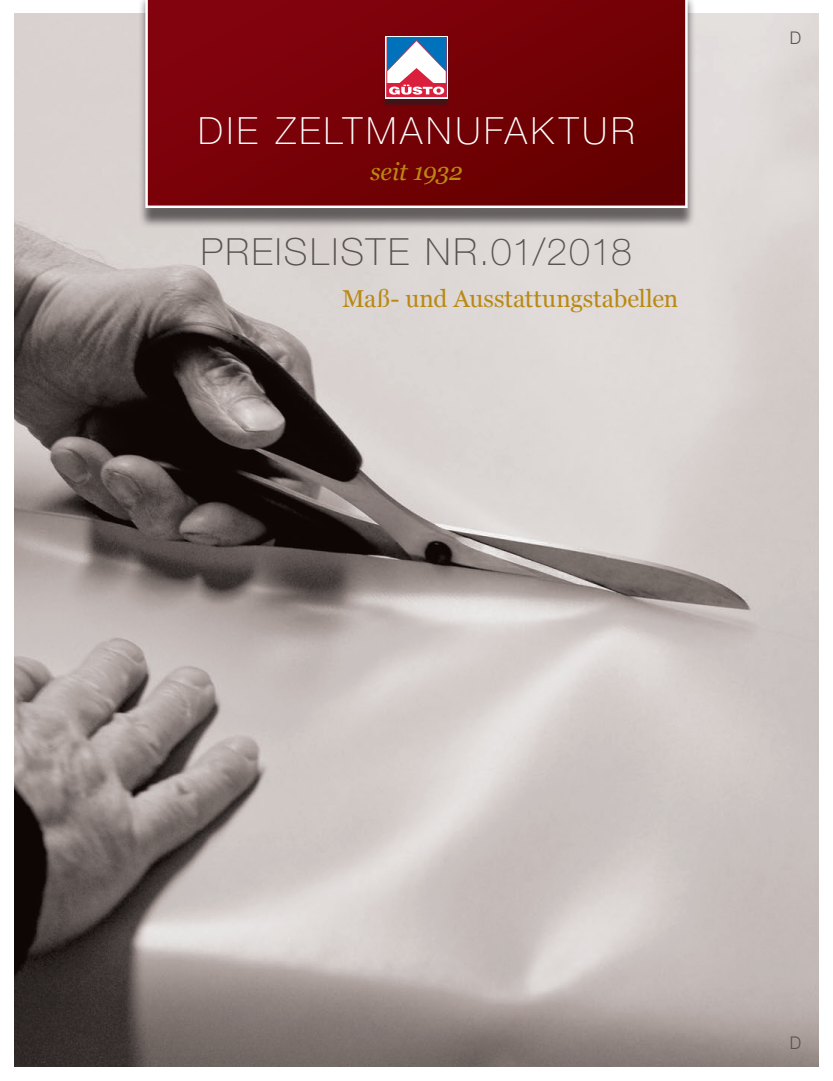
<style>
.page{position:relative;width:833px;height:1081px;background:#fff}
.page>*{position:absolute;margin:0;border:0;box-sizing:border-box;transform-origin:0 0}
.t1{font:100 37.5px "Helvetica Neue LT Pro";letter-spacing:.065em;color:#58534e}
.t2{font:100 37.5px "Helvetica Neue LT Pro";letter-spacing:.095em;color:#fff}
.t3{font:24.38px "Georgia";color:#ba8912}
.t4{font:italic 24.38px "Georgia";letter-spacing:-.01em;color:#ba8912}
.t5{font:300 17.5px "Helvetica Neue LT Pro";color:#58534e;scale:.95 1}
</style>
<div class="page">
<img style="left:14px;top:14px;width:805px;height:1053px">
<div style="left:137px;top:0;width:558px;height:228px;background:#231f20;opacity:.65"></div>
<svg style="left:145px;top:0;width:542px;height:208px"></svg>
<div style="left:383px;top:40px;width:67px;height:68px;background:#231f20;opacity:.65"></div>
<svg style="left:385px;top:36px;width:62px;height:62px"></svg>
<svg style="left:386px;top:37px;width:60px;height:60px"></svg>
<h1 class="t2" style="left:198px;top:109px;width:438px">DIE ZELTMANUFAKTUR</h1>
<p class="t4" style="left:370px;top:153px;width:94px">seit 1932</p>
<h1 class="t1" style="left:201px;top:229px;width:432px">PREISLISTE NR.01/2018</h1>
<p class="t3" style="left:342px;top:281px;width:338px">Maß- und Ausstattungstabellen</p>
<p class="t5" style="left:789px;top:27px;width:13px">D</p>
<p class="t5" style="left:789px;top:1032px;width:13px">D</p>
</div>
